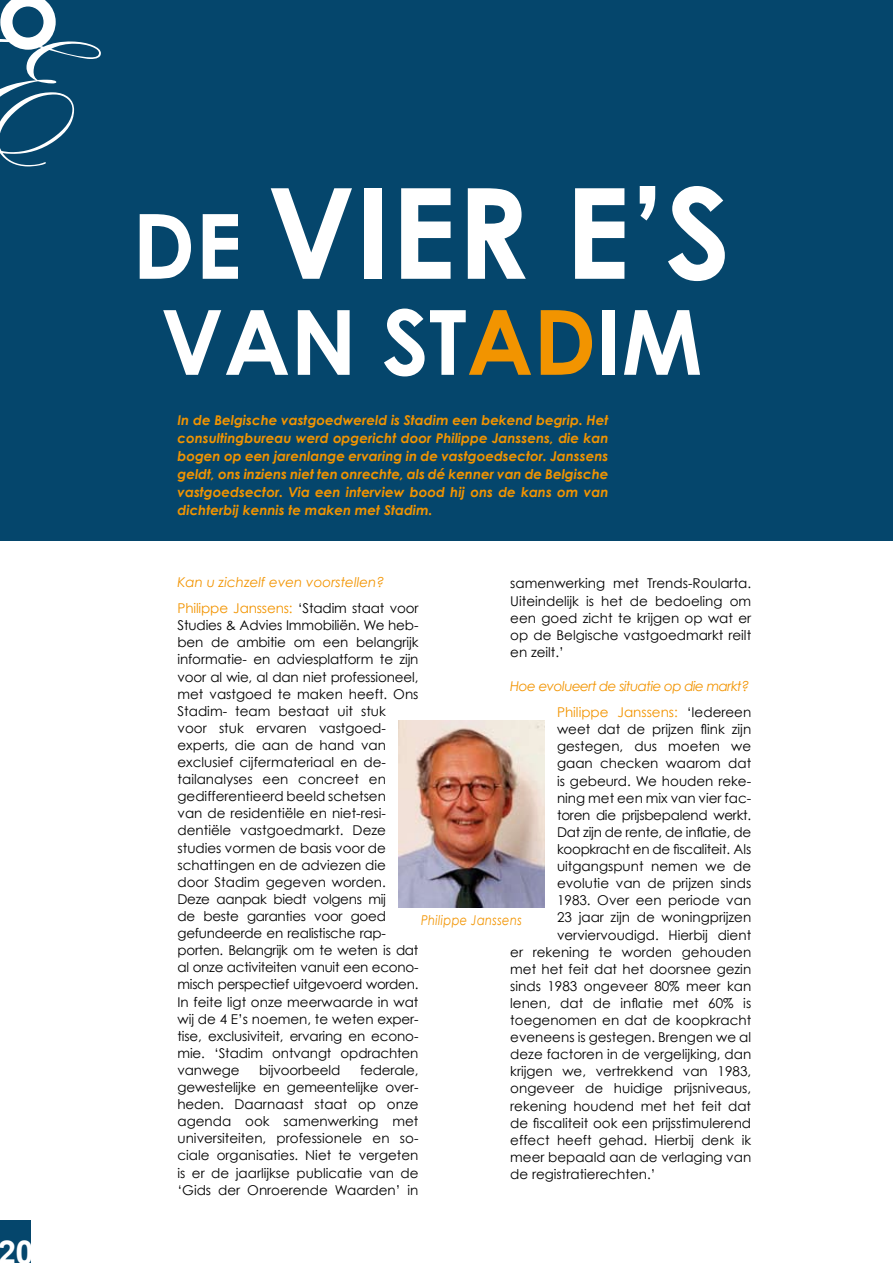
<style>
.page{position:relative;width:893px;height:1263px;background:#fff}
.page>*{position:absolute;margin:0;border:0;box-sizing:border-box;transform-origin:0 0}
.t1{font:700 126px "Century Gothic";color:#fff}
.t2{font:700 90px "Century Gothic";color:#fff}
.t3{font:700 33px "Arial";color:#fff}
.t4{font:13.5px/17.1px "Century Gothic";color:#000;text-align:justify}
.t5{font:italic 700 13.5px/18px "Century Gothic";color:#f29400;text-align:justify}
.t6{font:13.5px "Century Gothic";letter-spacing:-.02em;color:#000}
.t7{font:italic 13.5px/26.1px "Century Gothic";color:#f29400}
.t8{font:italic 13.5px/26.1px "Century Gothic";letter-spacing:-.04em;color:#f29400;text-align:right}
.t9{font:italic 13.5px "Century Gothic";letter-spacing:.03em;color:#f29400;scale:.85 1}
.s1{font-size:90px}
.s2{color:#f29400}
.s3{font-style:normal}
.s4{font-style:normal;color:#000}
</style>
<div class="page">
<hr style="left:892px;top:0;width:1px;height:1263px;background:#000">
<div style="left:0;top:0;width:893px;height:541px;background:#05466c"></div>
<img style="left:399px;top:720px;width:145px;height:187px">
<svg style="left:0;top:0;width:101px;height:167px"></svg>
<div style="left:0;top:1220px;width:31px;height:43px;background:#05466c"></div>
<h3 class="t3" style="left:-3px;top:1230px;width:38px">20</h3>
<h1 class="t1" style="left:132px;top:154px;width:600px"><span class="s1">DE</span> VIER E’S</h1>
<h2 class="t2" style="left:161px;top:286px;width:543px">VAN ST<span class="s2">AD</span> IM</h2>
<p class="t5" style="left:178px;top:411px;width:432px">In de Belgische vastgoedwereld is Stadim een bekend begrip. Het consultingbureau werd opgericht door Philippe Janssens, die kan bogen op een jarenlange ervaring in de vastgoedsector. Janssens geldt, ons inziens niet ten onrechte, als dé kenner van de Belgische vastgoedsector. Via een interview bood hij ons de kans om van dichterbij kennis te maken met Stadim.</p>
<p class="t7" style="left:178px;top:569px;width:242px">Kan u zichzelf even voorstellen?<br><span class="s3">Philippe Janssens:</span> <span class="s4">‘Stadim staat voor</span></p>
<p class="t4" style="left:178px;top:617px;width:242px;text-align:left">Studies &amp; Advies Immobiliën. We heb&shy;ben de ambitie om een belangrijk informatie- en adviesplatform te zijn voor al wie, al dan niet professioneel, met vastgoed te maken heeft. Ons<br>Stadim- team bestaat uit stuk voor stuk ervaren vastgoed&shy;experts, die aan de hand van exclusief cijfermateriaal en de&shy;tailanalyses een concreet en gedifferentieerd beeld schetsen<br>van de residentiële en niet-resi&shy;dentiële vastgoedmarkt. Deze studies vormen de basis voor de schattingen en de adviezen die door Stadim gegeven worden.<br>Deze aanpak biedt volgens mij<br>de beste garanties voor goed gefundeerde en realistische rap&shy;porten. Belangrijk om te weten is dat al onze activiteiten vanuit een econo&shy;misch perspectief uitgevoerd worden.<br>In feite ligt onze meerwaarde in wat wij de 4 E’s noemen, te weten exper&shy;tise, exclusiviteit, ervaring en econo&shy;mie. ‘Stadim ontvangt opdrachten vanwege</p>
<p class="t4" style="left:510px;top:575px;width:242px">samenwerking met Trends-Roularta.<br>Uiteindelijk is het de bedoeling om een goed zicht te krijgen op wat er op de Belgische vastgoedmarkt reilt en zeilt.’</p>
<p class="t8" style="left:510px;top:673px;width:242px">Hoe evolueert de situatie op die markt?<br><span class="s3">Philippe Janssens:</span> <span class="s4">‘Iedereen</span></p>
<p class="t4" style="left:557px;top:721px;width:196px">weet dat de prijzen flink zijn</p>
<p class="t4" style="left:557px;top:738px;width:196px">gestegen, dus moeten we</p>
<p class="t4" style="left:557px;top:755px;width:196px">gaan checken waarom dat</p>
<p class="t4" style="left:557px;top:772px;width:196px">is gebeurd. We houden reke-</p>
<p class="t4" style="left:557px;top:789px;width:196px">ning met een mix van vier fac-</p>
<p class="t6" style="left:557px;top:807px;width:196px">toren die prijsbepalend werkt.</p>
<p class="t6" style="left:557px;top:824px;width:196px">Dat zijn de rente, de inflatie, de</p>
<p class="t6" style="left:557px;top:841px;width:196px">koopkracht en de fiscaliteit. Als</p>
<p class="t4" style="left:557px;top:857px;width:196px">uitgangspunt nemen we de</p>
<p class="t4" style="left:557px;top:874px;width:196px">evolutie van de prijzen sinds</p>
<p class="t4" style="left:557px;top:892px;width:196px">1983. Over een periode van</p>
<p class="t4" style="left:557px;top:909px;width:196px">23 jaar zijn de woningprijzen</p>
<p class="t4" style="left:557px;top:926px;width:196px">verviervoudigd. Hierbij dient</p>
<p class="t4" style="left:510px;top:943px;width:242px">er rekening te worden gehouden</p>
<p class="t4" style="left:510px;top:960px;width:242px">met het feit dat het doorsnee gezin</p>
<p class="t4" style="left:510px;top:977px;width:242px">sinds 1983 ongeveer 80% meer kan</p>
<p class="t4" style="left:510px;top:994px;width:242px">lenen, dat de inflatie met 60% is</p>
<p class="t4" style="left:510px;top:1011px;width:242px">toegenomen en dat de koopkracht</p>
<p class="t4" style="left:510px;top:1028px;width:242px">eveneens is gestegen. Brengen we al</p>
<p class="t4" style="left:510px;top:1045px;width:242px">deze factoren in de vergelijking, dan</p>
<p class="t4" style="left:510px;top:1063px;width:242px">krijgen we, vertrekkend van 1983,</p>
<p class="t4" style="left:510px;top:1080px;width:242px">ongeveer de huidige prijsniveaus,</p>
<p class="t4" style="left:510px;top:1097px;width:242px">rekening houdend met het feit dat</p>
<p class="t4" style="left:510px;top:1114px;width:242px">de fiscaliteit ook een prijsstimulerend</p>
<p class="t4" style="left:510px;top:1131px;width:242px">effect heeft gehad. Hierbij denk ik</p>
<p class="t4" style="left:510px;top:1148px;width:242px">meer bepaald aan de verlaging van</p>
<p class="t4" style="left:510px;top:1165px;width:147px">de registratierechten.’</p>
<p class="t9" style="left:421px;top:911px;width:120px">Philippe Janssens</p>
<p class="t4" style="left:178px;top:1061px;width:242px;text-indent:182px">federale, gewestelijke en gemeentelijke over&shy;heden. Daarnaast staat op onze agenda ook samenwerking met universiteiten, professionele en so&shy;ciale organisaties. Niet te vergeten is er de jaarlijkse publicatie van de ‘Gids der Onroerende Waarden’ in</p>
<p class="t4" style="left:259px;top:1061px;width:83px">bijvoorbeeld</p>
</div>
